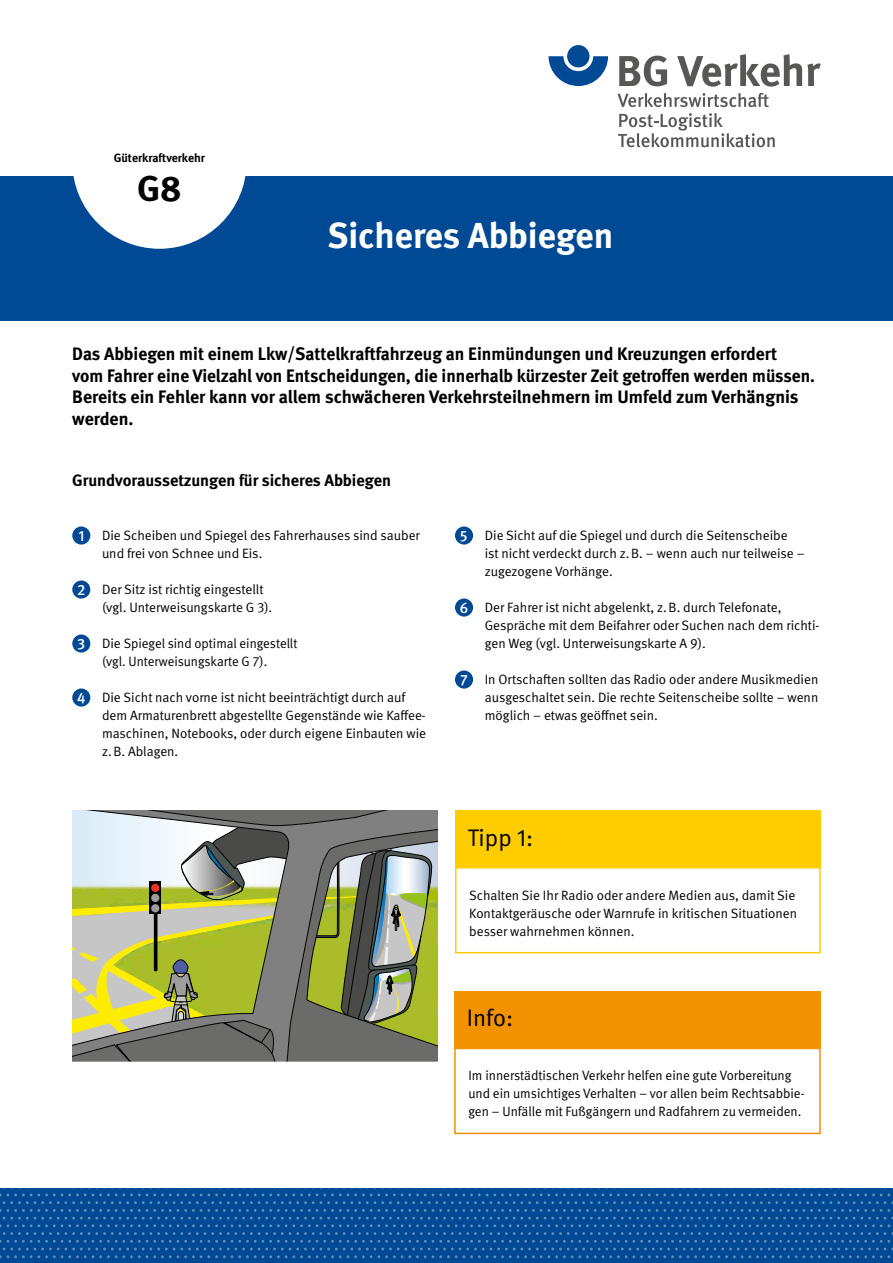
<style>
.page{position:relative;width:893px;height:1263px;background:#fff}
.page>*{position:absolute;margin:0;border:0;box-sizing:border-box;transform-origin:0 0}
.t1{font:700 36px "DGUV Meta";letter-spacing:-.005em;color:#fff}
.t2{font:700 36px "DGUV Meta";color:#000}
.t3{font:24px "DGUV Meta";color:#000}
.t4{font:700 18px/21.6px "DGUV Meta";color:#000}
.t5{font:700 16.5px "DGUV Meta";letter-spacing:-.005em;color:#000}
.t6{font:13.5px/18px "DGUV Meta";color:#000}
.t7{font:700 12px "DGUV Meta";color:#000}
.s1{font-weight:500;font-size:15px;color:#fff}
</style>
<div class="page">
<div style="left:0;top:176px;width:893px;height:145px;background:#004994"></div>
<div style="left:72px;top:74px;width:175px;height:175px;background:#fff;border-radius:50%"></div>
<div style="left:0;top:1188px;width:893px;height:75px;background:#004994"></div>
<svg style="left:0;top:1188px;width:893px;height:70px"></svg>
<svg style="left:549px;top:56px;width:59px;height:30px"></svg>
<div style="left:567px;top:45px;width:22px;height:22px;background:#004994;border-radius:50%"></div>
<svg style="left:619px;top:56px;width:48px;height:30px"></svg>
<svg style="left:677px;top:54px;width:144px;height:33px"></svg>
<svg style="left:618px;top:93px;width:151px;height:14px"></svg>
<svg style="left:618px;top:113px;width:157px;height:34px"></svg>
<div style="left:455px;top:810px;width:366px;height:57px;background:#fc0"></div>
<div style="left:455px;top:867px;width:366px;height:86px;border:2px solid #fc0"></div>
<div style="left:72px;top:526px;width:18px;height:19px;background:#004994;border-radius:50%"></div>
<div style="left:72px;top:580px;width:18px;height:19px;background:#004994;border-radius:50%"></div>
<div style="left:72px;top:634px;width:18px;height:19px;background:#004994;border-radius:50%"></div>
<div style="left:72px;top:688px;width:18px;height:19px;background:#004994;border-radius:50%"></div>
<div style="left:455px;top:526px;width:18px;height:19px;background:#004994;border-radius:50%"></div>
<div style="left:455px;top:598px;width:18px;height:19px;background:#004994;border-radius:50%"></div>
<div style="left:455px;top:670px;width:18px;height:19px;background:#004994;border-radius:50%"></div>
<div style="left:454px;top:991px;width:367px;height:57px;background:#f39200"></div>
<div style="left:454px;top:1048px;width:367px;height:86px;border:2px solid #f39200"></div>
<svg style="left:72px;top:810px;width:366px;height:252px"></svg>
<p class="t7" style="left:114px;top:151px;width:93px">Güterkraftverkehr</p>
<h1 class="t2" style="left:137px;top:167px;width:46px">G8</h1>
<h1 class="t1" style="left:327px;top:214px;width:287px">Sicheres Abbiegen</h1>
<p class="t4" style="left:72px;top:344px;width:744px">Das Abbiegen mit einem Lkw/Sattelkraftfahrzeug an Einmündungen und Kreuzungen erfordert<br>vom Fahrer eine Vielzahl von Entscheidungen, die innerhalb kürzester Zeit getroffen werden müssen.<br>Bereits ein Fehler kann vor allem schwächeren Verkehrsteilnehmern im Umfeld zum Verhängnis werden.</p>
<p class="t5" style="left:72px;top:470px;width:320px">Grundvoraussetzungen für sicheres Abbiegen</p>
<p class="t6" style="left:102px;top:527px;width:319px;text-indent:-24px"><span class="s1">1</span> Die Scheiben und Spiegel des Fahrerhauses sind sauber und frei von Schnee und Eis.</p>
<p class="t6" style="left:102px;top:581px;width:172px;text-indent:-25px"><span class="s1">2</span> Der Sitz ist richtig eingestellt (vgl. Unterweisungskarte G 3).</p>
<p class="t6" style="left:77px;top:635px;width:222px;text-align:center"><span class="s1">3</span> Die Spiegel sind optimal eingestellt (vgl. Unterweisungskarte G 7).</p>
<p class="t6" style="left:102px;top:689px;width:326px;text-indent:-25px"><span class="s1">4</span> Die Sicht nach vorne ist nicht beeinträchtigt durch auf dem Armaturenbrett abgestellte Gegenstände wie Kaffee&shy;maschinen, Notebooks, oder durch eigene Einbauten wie z.B. Ablagen.</p>
<p class="t6" style="left:485px;top:527px;width:321px;text-indent:-24px"><span class="s1">5</span> Die Sicht auf die Spiegel und durch die Seitenscheibe ist nicht verdeckt durch z.B. – wenn auch nur teilweise – zugezogene Vorhänge.</p>
<p class="t6" style="left:485px;top:599px;width:336px;text-indent:-25px"><span class="s1">6</span> Der Fahrer ist nicht abgelenkt, z.B. durch Telefonate,<br>Gespräche mit dem Beifahrer oder Suchen nach dem richti&shy;gen Weg (vgl. Unterweisungskarte A 9).</p>
<p class="t6" style="left:485px;top:671px;width:335px;text-align:justify;text-indent:-25px"><span class="s1">7</span> In Ortschaften sollten das Radio oder andere Musikmedien ausgeschaltet sein. Die rechte Seitenscheibe sollte – wenn möglich – etwas geöffnet sein.</p>
<h2 class="t3" style="left:468px;top:824px;width:67px">Tipp 1:</h2>
<p class="t6" style="left:469px;top:887px;width:329px">Schalten Sie Ihr Radio oder andere Medien aus, damit Sie<br>Kontaktgeräusche oder Warnrufe in kritischen Situationen besser wahrnehmen können.</p>
<h2 class="t3" style="left:467px;top:1004px;width:48px">Info:</h2>
<p class="t6" style="left:468px;top:1067px;width:338px">Im innerstädtischen Verkehr helfen eine gute Vorbereitung und ein umsichtiges Verhalten – vor allen beim Rechtsabbie&shy;gen – Unfälle mit Fußgängern und Radfahrern zu vermeiden.</p>
</div>
